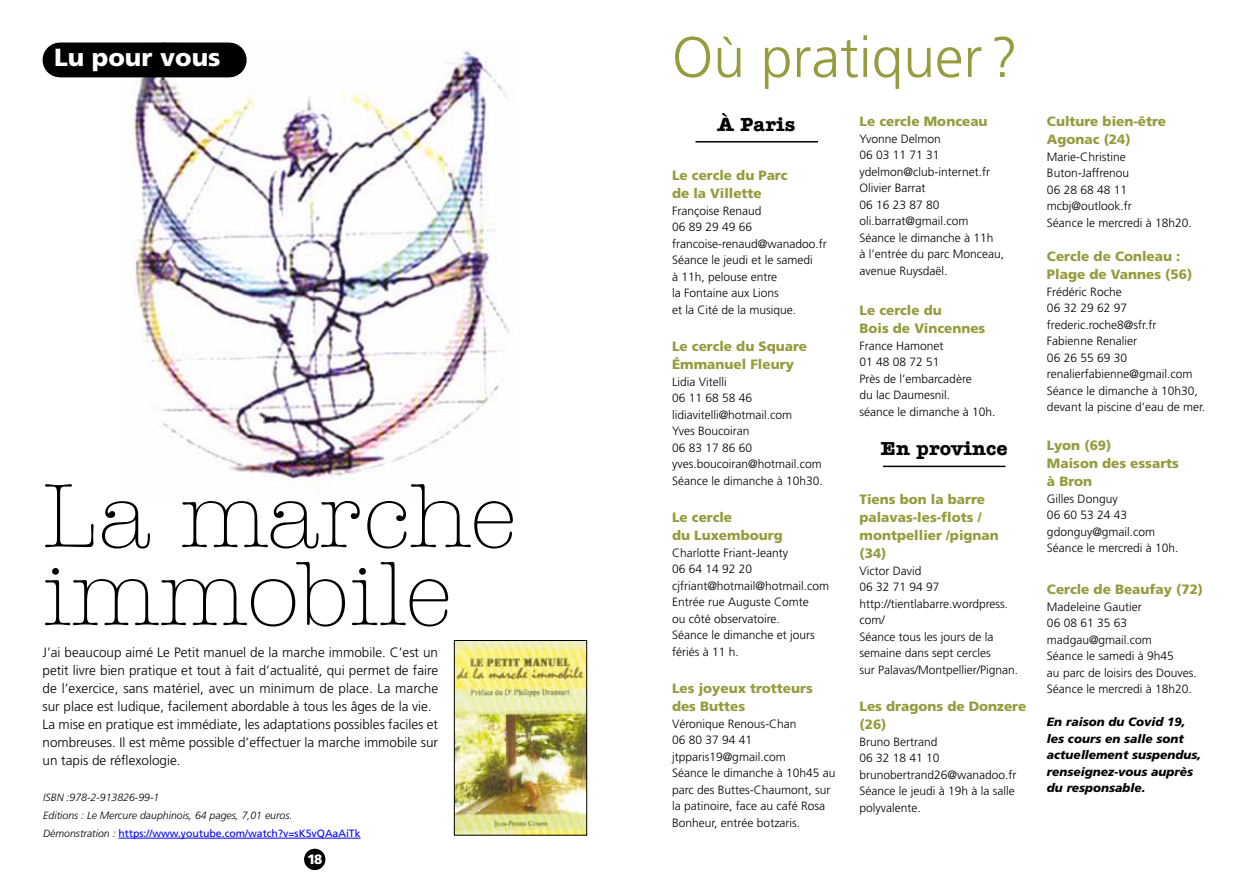
<style>
.page{position:relative;width:1259px;height:893px;background:#fff}
.page>*{position:absolute;margin:0;border:0;box-sizing:border-box;transform-origin:0 0}
.t1{font:300 94.5px/78px "Amer Typewriter IT Cby BT";color:#000}
.t2{font:300 57px "Frutiger";color:#969b3d}
.t3{font:900 24.75px "Frutiger";color:#fff}
.t4{font:700 19.5px "Amer Typewriter IT Cby BT";color:#000}
.t5{font:300 13.5px/18px "Frutiger";color:#000}
.t6{font:900 13.5px/18px "Frutiger";color:#969b3d}
.t7{font:900 13.5px "Frutiger";color:#fff}
.t8{font:300 12px/16.5px "Frutiger";color:#000}
.t9{font:italic 900 12px/16.5px "Frutiger";color:#000}
.t10{font:italic 300 10.5px/18px "Frutiger";color:#000}
.s1{font-weight:400;font-style:normal;color:#00f}
</style>
<div class="page">
<div style="left:304px;top:849px;width:21px;height:21px;background:#000;border-radius:50%"></div>
<img style="left:126px;top:43px;width:384px;height:446px">
<hr style="left:695px;top:141px;width:123px;height:2px;background:#000">
<hr style="left:883px;top:466px;width:122px;height:1px;background:#000">
<hr style="left:118px;top:838px;width:242px;height:1px;background:#00f">
<div style="left:60px;top:43px;width:169px;height:34px;background:#000"></div>
<img style="left:456px;top:642px;width:129px;height:191px">
<div style="left:454px;top:640px;width:133px;height:195px;border:1px solid #000"></div>
<h3 class="t3" style="left:54px;top:42px;width:168px">Lu pour vous</h3>
<h1 class="t1" style="left:43px;top:475px;width:476px">La marche immobile</h1>
<p class="t5" style="left:43px;top:643px;width:397px">J’ai beaucoup aimé Le Petit manuel de la marche immobile. C’est un petit livre bien pratique et tout à fait d’actualité, qui permet de faire de l’exercice, sans matériel, avec un minimum de place. La marche sur place est ludique, facilement abordable à tous les âges de la vie.<br>La mise en pratique est immédiate, les adaptations possibles faciles et nombreuses. Il est même possible d’effectuer la marche immobile sur un tapis de réflexologie.</p>
<p class="t10" style="left:43px;top:788px;width:319px">ISBN :978-2-913826-99-1<br>Editions : Le Mercure dauphinois, 64 pages, 7,01 euros.<br>Démonstration : <span class="s1">https://www.youtube.com/watch?v=sK5vQAaAiTk</span></p>
<p class="t7" style="left:307px;top:852px;width:17px">18</p>
<h2 class="t2" style="left:672px;top:25px;width:347px">Où pratiquer?</h2>
<h3 class="t4" style="left:718px;top:111px;width:79px">À Paris</h3>
<p class="t6" style="left:672px;top:166px;width:117px">Le cercle du Parc de la Villette</p>
<p class="t8" style="left:672px;top:202px;width:156px">Françoise Renaud<br>06 89 29 49 66 francoise-renaud@wanadoo.fr<br>Séance le jeudi et le samedi<br>à 11h, pelouse entre<br>la Fontaine aux Lions<br>et la Cité de la musique.</p>
<p class="t6" style="left:672px;top:337px;width:136px">Le cercle du Square<br>Émmanuel Fleury</p>
<p class="t8" style="left:672px;top:373px;width:152px">Lidia Vitelli<br>06 11 68 58 46 lidiavitelli@hotmail.com<br>Yves Boucoiran<br>06 83 17 86 60 yves.boucoiran@hotmail.com<br>Séance le dimanche à 10h30.</p>
<p class="t6" style="left:672px;top:508px;width:112px">Le cercle<br>du Luxembourg</p>
<p class="t8" style="left:672px;top:544px;width:159px">Charlotte Friant-Jeanty<br>06 64 14 92 20 cjfriant@hotmail@hotmail.com<br>Entrée rue Auguste Comte<br>ou côté observatoire.<br>Séance le dimanche et jours fériés à 11 h.</p>
<p class="t6" style="left:672px;top:679px;width:142px">Les joyeux trotteurs des Buttes</p>
<p class="t8" style="left:672px;top:715px;width:165px">Véronique Renous-Chan<br>06 80 37 94 41 jtpparis19@gmail.com<br>Séance le dimanche à 10h45 au parc des Buttes-Chaumont, sur la patinoire, face au café Rosa<br>Bonheur, entrée botzaris.</p>
<p class="t6" style="left:859px;top:112px;width:130px">Le cercle Monceau</p>
<p class="t8" style="left:859px;top:130px;width:146px">Yvonne Delmon<br>06 03 11 71 31 ydelmon@club-internet.fr<br>Olivier Barrat<br>06 16 23 87 80 oli.barrat@gmail.com<br>Séance le dimanche à 11h<br>à l’entrée du parc Monceau, avenue Ruysdaël.</p>
<p class="t6" style="left:859px;top:301px;width:127px">Le cercle du<br>Bois de Vincennes</p>
<p class="t8" style="left:859px;top:337px;width:138px">France Hamonet<br>01 48 08 72 51<br>Près de l’embarcadère<br>du lac Daumesnil.<br>séance le dimanche à 10h.</p>
<h3 class="t4" style="left:881px;top:436px;width:128px">En province</h3>
<p class="t6" style="left:859px;top:490px;width:141px">Tiens bon la barre palavas-les-flots / montpellier /pignan (34)</p>
<p class="t8" style="left:859px;top:562px;width:160px">Victor David<br>06 32 71 94 97 http://tientlabarre.wordpress. com/<br>Séance tous les jours de la semaine dans sept cercles<br>sur Palavas/Montpellier/Pignan.</p>
<p class="t6" style="left:859px;top:697px;width:168px">Les dragons de Donzere (26)</p>
<p class="t8" style="left:859px;top:733px;width:158px">Bruno Bertrand<br>06 32 18 41 10 brunobertrand26@wanadoo.fr<br>Séance le jeudi à 19h à la salle polyvalente.</p>
<p class="t6" style="left:1047px;top:112px;width:121px">Culture bien-être<br>Agonac (24)</p>
<p class="t8" style="left:1047px;top:148px;width:146px">Marie-Christine<br>Buton-Jaffrenou<br>06 28 68 48 11 mcbj@outlook.fr<br>Séance le mercredi à 18h20.</p>
<p class="t6" style="left:1047px;top:247px;width:147px">Cercle de Conleau :<br>Plage de Vannes (56)</p>
<p class="t8" style="left:1047px;top:283px;width:160px">Frédéric Roche<br>06 32 29 62 97 frederic.roche8@sfr.fr<br>Fabienne Renalier<br>06 26 55 69 30 renalierfabienne@gmail.com<br>Séance le dimanche à 10h30, devant la piscine d’eau de mer.</p>
<p class="t6" style="left:1047px;top:436px;width:134px">Lyon (69)<br>Maison des essarts à Bron</p>
<p class="t8" style="left:1047px;top:490px;width:133px">Gilles Donguy<br>06 60 53 24 43 gdonguy@gmail.com<br>Séance le mercredi à 10h.</p>
<p class="t6" style="left:1047px;top:580px;width:158px">Cercle de Beaufay (72)</p>
<p class="t8" style="left:1047px;top:598px;width:151px">Madeleine Gautier<br>06 08 61 35 63 madgau@gmail.com<br>Séance le samedi à 9h45<br>au parc de loisirs des Douves.<br>Séance le mercredi à 18h20.</p>
<p class="t9" style="left:1047px;top:713px;width:156px">En raison du Covid 19, les cours en salle sont actuellement suspendus, renseignez-vous auprès du responsable.</p>
</div>
